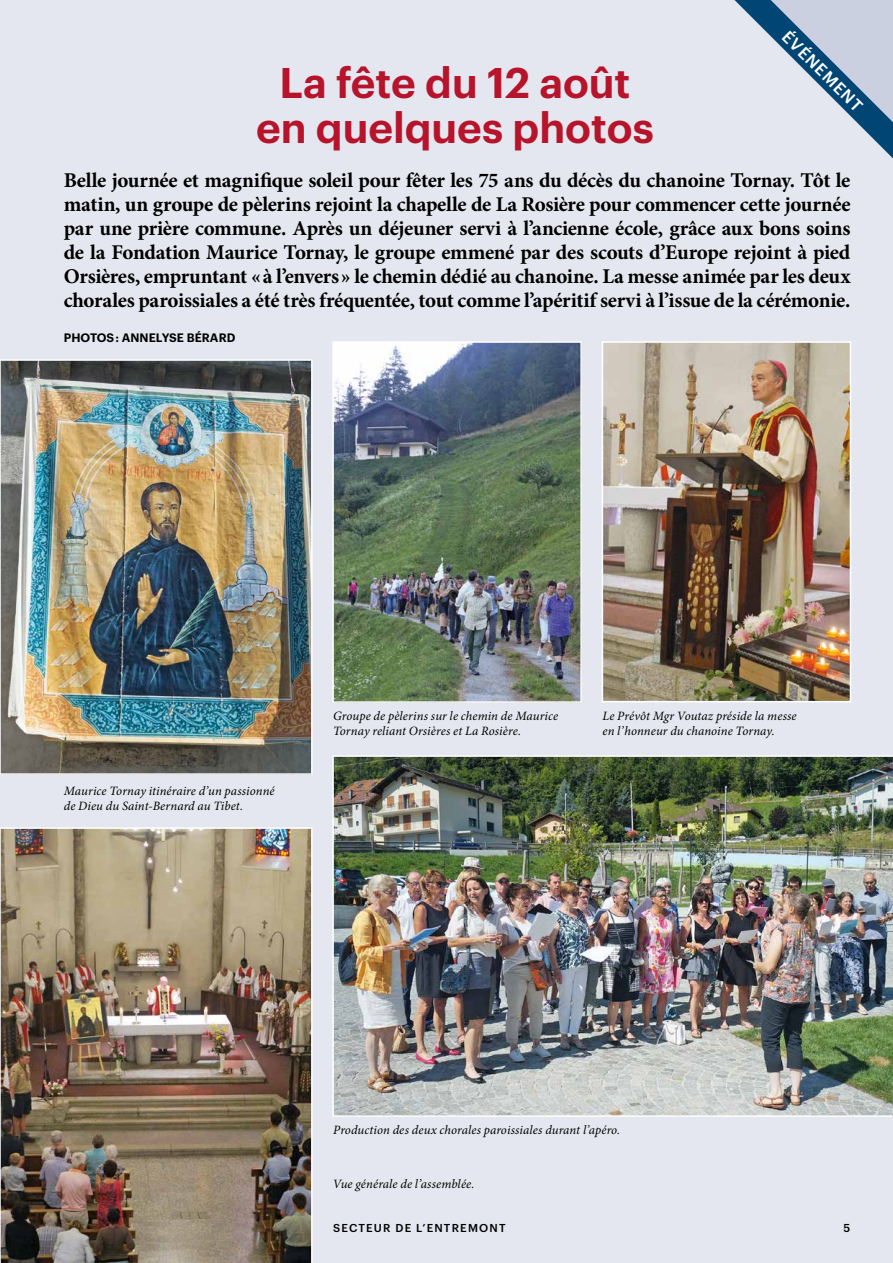
<style>
.page{position:relative;width:893px;height:1263px;background:#e4e7ef}
.page>*{position:absolute;margin:0;border:0;box-sizing:border-box;transform-origin:0 0}
.t1{font:600 42px/45px "Graphik";color:#b7142c;text-align:center}
.t2{font:700 21px/24px "Minion Pro";letter-spacing:-.02em;color:#000;text-align:justify}
.t3{font:500 16.5px "Graphik";color:#fff}
.t4{font:italic 12.75px/15px "Minion Pro";letter-spacing:.005em;color:#000}
.t5{font:600 12px "Graphik";letter-spacing:.005em;color:#000}
.t6{font:500 11.25px "Graphik";letter-spacing:.105em;color:#000}
</style>
<div class="page">
<svg style="left:734px;top:0;width:159px;height:159px"></svg>
<img style="left:335px;top:344px;width:244px;height:356px">
<div style="left:332px;top:341px;width:250px;height:362px;border:2px solid #fff"></div>
<img style="left:605px;top:344px;width:243px;height:355px">
<div style="left:602px;top:341px;width:249px;height:361px;border:2px solid #fff"></div>
<img style="left:0;top:827px;width:313px;height:436px">
<img style="left:3px;top:362px;width:307px;height:410px">
<div style="left:0;top:359px;width:313px;height:416px;border:2px solid #fff"></div>
<img style="left:332px;top:755px;width:561px;height:362px">
<p class="t3" style="left:794px;top:25px;width:107px;rotate:45deg">ÉVÉNEMENT</p>
<h1 class="t1" style="left:256px;top:57px;width:399px">La fête du 12 août en quelques photos</h1>
<p class="t2" style="left:64px;top:168px;width:788px">Belle journée et magnifique soleil pour fêter les 75 ans du décès du chanoine Tornay. Tôt le matin, un groupe de pèlerins rejoint la chapelle de La Rosière pour commencer cette journée par une prière commune. Après un déjeuner servi à l’ancienne école, grâce aux bons soins de la Fondation Maurice Tornay, le groupe emmené par des scouts d’Europe rejoint à pied Orsières, empruntant «à l’envers» le chemin dédié au chanoine. La messe animée par les deux chorales paroissiales a été très fréquentée, tout comme l’apéritif servi à l’issue de la cérémonie.</p>
<p class="t5" style="left:64px;top:328px;width:173px">PHOTOS : ANNELYSE BÉRARD</p>
<p class="t4" style="left:64px;top:783px;width:212px">Maurice Tornay itinéraire d’un passionné de Dieu du Saint-Bernard au Tibet.</p>
<p class="t4" style="left:333px;top:708px;width:227px">Groupe de pèlerins sur le chemin de Maurice<br>Tornay reliant Orsières et La Rosière.</p>
<p class="t4" style="left:602px;top:708px;width:196px">Le Prévôt Mgr Voutaz préside la messe en l’honneur du chanoine Tornay.</p>
<p class="t4" style="left:333px;top:1122px;width:289px">Production des deux chorales paroissiales durant l’apéro.</p>
<p class="t4" style="left:333px;top:1176px;width:143px">Vue générale de l’assemblée.</p>
<p class="t6" style="left:333px;top:1219px;width:174px">SECTEUR DE L’ENTREMONT</p>
<p class="t6" style="left:844px;top:1219px;width:8px">5</p>
</div>
